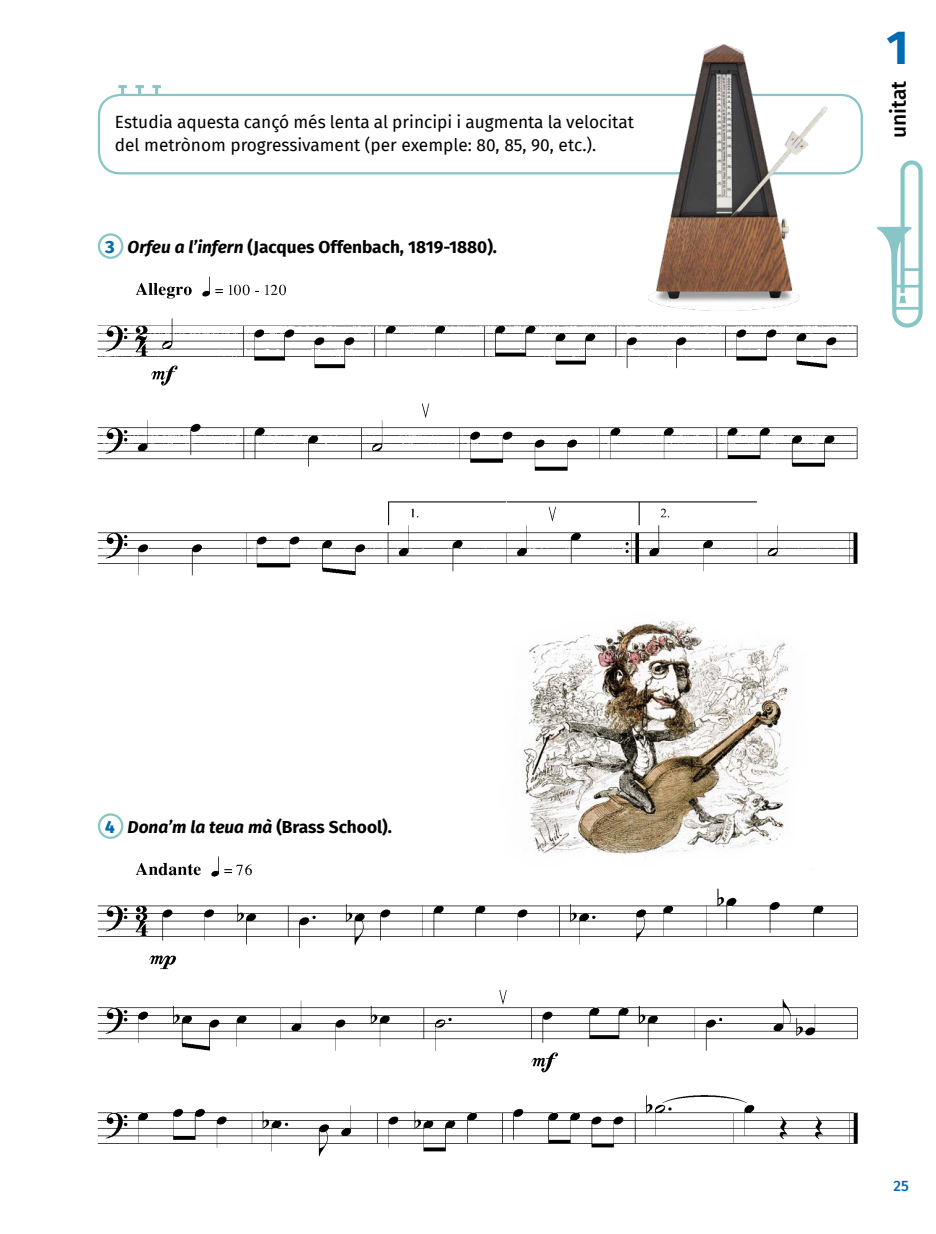
<style>
.page{position:relative;width:936px;height:1234px;background:#fff}
.page>*{position:absolute;margin:0;border:0;box-sizing:border-box;transform-origin:0 0}
.t1{font:700 48px "Fira Sans";color:#006cb0}
.t2{font:500 21px "Fira Sans";color:#000}
.t3{font:17.25px/22.5px "Fira Sans";color:#000}
.t4{font:700 17.25px "Fira Sans";color:#000}
.t5{font:italic 700 17.25px "Fira Sans";color:#000}
.t6{font:800 17.25px "Fira Sans";color:#006cb0}
.t7{font:500 15px "Fira Sans";color:#006cb0}
.s1{font-style:italic}
.s2{font-style:normal}
</style>
<div class="page">
<svg style="left:877px;top:160px;width:45px;height:167px"></svg>
<img style="left:98px;top:253px;width:760px;height:323px">
<img style="left:98px;top:832px;width:760px;height:325px">
<div style="left:99px;top:234px;width:23px;height:24px;background:#fff;border-radius:50%"></div>
<div style="left:98px;top:233px;width:25px;height:26px;border:2px solid #87c5c6;border-radius:50%"></div>
<div style="left:99px;top:814px;width:23px;height:23px;background:#fff;border-radius:50%"></div>
<div style="left:98px;top:813px;width:25px;height:25px;border:2px solid #87c5c6;border-radius:50%"></div>
<svg style="left:152px;top:85px;width:9px;height:9px"></svg>
<svg style="left:135px;top:85px;width:9px;height:9px"></svg>
<svg style="left:118px;top:85px;width:9px;height:9px"></svg>
<div style="left:98px;top:94px;width:764px;height:80px;border:2px solid #87c5c6;border-radius:21px"></div>
<img style="left:638px;top:44px;width:198px;height:271px">
<img style="left:489px;top:621px;width:324px;height:249px">
<p class="t3" style="left:115px;top:110px;width:520px">Estudia aquesta cançó més lenta al principi i augmenta la velocitat del metrònom progressivament (per exemple: 80, 85, 90, etc.).</p>
<p class="t6" style="left:105px;top:231px;width:11px">3</p>
<p class="t4" style="left:128px;top:232px;width:371px"><span class="s1">Orfeu a l’infern</span> (Jacques Offenbach, 1819-1880).</p>
<p class="t6" style="left:105px;top:811px;width:11px">4</p>
<p class="t5" style="left:128px;top:812px;width:266px">Dona’m la teua mà <span class="s2">(Brass School).</span></p>
<h1 class="t1" style="left:886px;top:7px;width:24px">1</h1>
<p class="t2" style="left:881px;top:138px;width:59px;rotate:-90deg">unitat</p>
<p class="t7" style="left:893px;top:1173px;width:17px">25</p>
</div>
